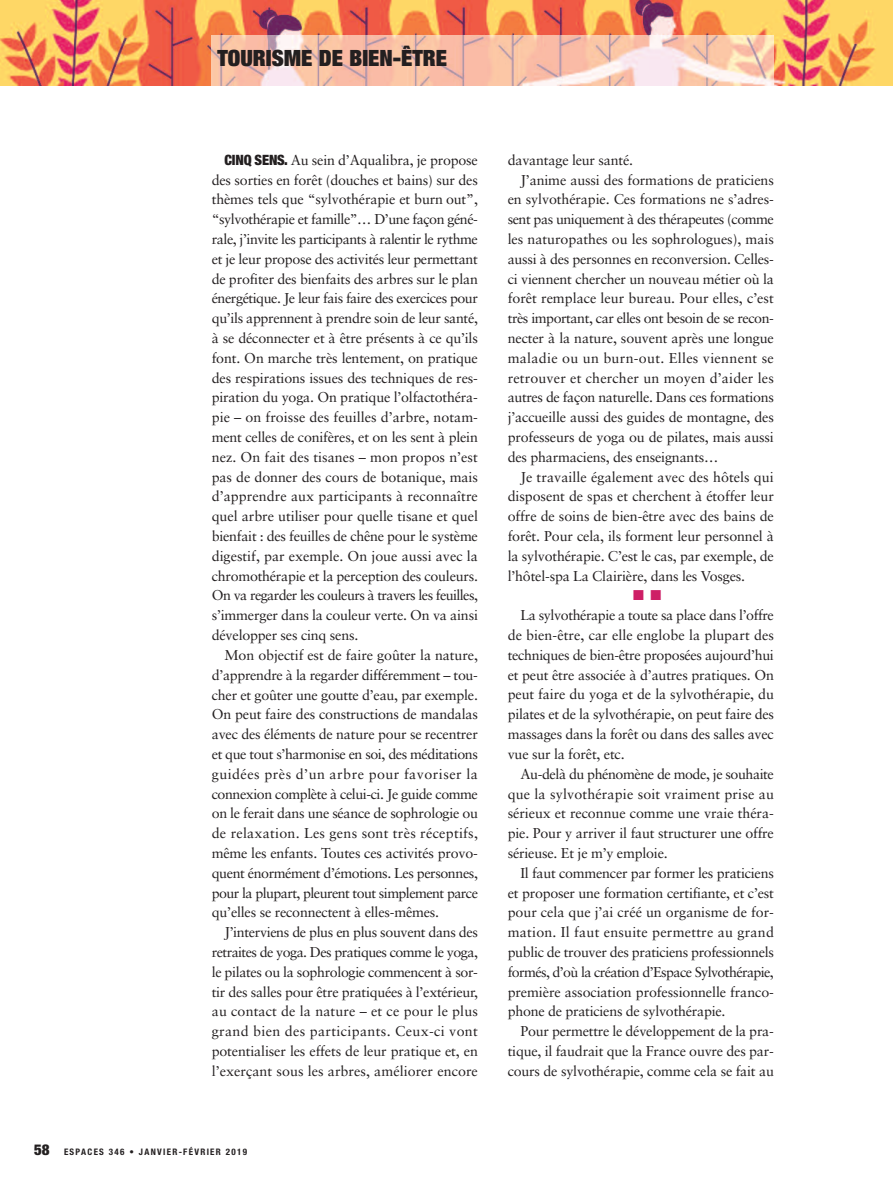
<style>
.page{position:relative;width:893px;height:1178px;background:#fff}
.page>*{position:absolute;margin:0;border:0;box-sizing:border-box;transform-origin:0 0}
.t1{font:900 expanded 22.5px "Helvetica Neue";color:#231f20}
.t2{font:14.25px/19.8px "Sabon";letter-spacing:-.015em;color:#231f20;text-align:justify}
.t3{font:14.25px "Sabon";letter-spacing:-.035em;color:#231f20}
.t4{font:14.25px "Sabon";letter-spacing:.01em;color:#231f20}
.t5{font:14.25px "Sabon";letter-spacing:.005em;color:#231f20}
.t6{font:14.25px "Sabon";letter-spacing:.02em;color:#231f20}
.t7{font:700 condensed 9px "Helvetica Neue";letter-spacing:.145em;color:#231f20}
.s1{font-family:"Helvetica Neue";font-weight:900;font-stretch:condensed}
.s2{font-weight:900;font-size:15px}
</style>
<div class="page">
<img style="left:0;top:0;width:893px;height:86px">
<img style="left:212px;top:36px;width:562px;height:50px">
<h1 class="t1" style="left:218px;top:50px;width:231px">TOURISME DE BIEN-ÊTRE</h1>
<p class="t2" style="left:212px;top:151px;width:268px;text-indent:13px"><span class="s1">CINQ SENS.</span> Au sein d’Aqualibra, je propose des sorties en forêt (douches et bains) sur des thèmes tels que “sylvothérapie et burn out”, “sylvothérapie et famille”… D’une façon géné&shy;rale, j’invite les participants à ralentir le rythme et je leur propose des activités leur permettant de profiter des bienfaits des arbres sur le plan énergétique. Je leur fais faire des exercices pour qu’ils apprennent à prendre soin de leur santé, à se déconnecter et à être présents à ce qu’ils font. On marche très lentement, on pratique des respirations issues des techniques de res&shy;piration du yoga. On pratique l’olfactothéra&shy;pie – on froisse des feuilles d’arbre, notam&shy;ment celles de conifères, et on les sent à plein nez. On fait des tisanes – mon propos n’est pas de donner des cours de botanique, mais d’apprendre aux participants à reconnaître quel arbre utiliser pour quelle tisane et quel bienfait : des feuilles de chêne pour le système digestif, par exemple. On joue aussi avec la chromothérapie et la perception des couleurs.<br>On va regarder les couleurs à travers les feuilles, s’immerger dans la couleur verte. On va ainsi développer ses cinq sens.</p>
<p class="t2" style="left:212px;top:646px;width:268px;text-indent:13px">Mon objectif est de faire goûter la nature, d’apprendre à la regarder différemment – tou&shy;cher et goûter une goutte d’eau, par exemple.<br>On peut faire des constructions de mandalas avec des éléments de nature pour se recentrer et que tout s’harmonise en soi, des méditations guidées près d’un arbre pour favoriser la connexion complète à celui-ci. Je guide comme on le ferait dans une séance de sophrologie ou de relaxation. Les gens sont très réceptifs, même les enfants. Toutes ces activités provo&shy;quent énormément d’émotions. Les personnes, pour la plupart, pleurent tout simplement parce qu’elles se reconnectent à elles-mêmes.</p>
<p class="t2" style="left:212px;top:923px;width:268px;text-indent:13px">J’interviens de plus en plus souvent dans des retraites de yoga. Des pratiques comme le yoga, le pilates ou la sophrologie commencent à sor&shy;tir des salles pour être pratiquées à l’extérieur, au contact de la nature – et ce pour le plus grand bien des participants. Ceux-ci vont potentialiser les effets de leur pratique et, en l’exerçant sous les arbres, améliorer encore</p>
<p class="t7" style="left:34px;top:1144px;width:215px"><span class="s2">58</span> ESPACES 346 • JANVIER-FÉVRIER 2019</p>
<p class="t2" style="left:508px;top:151px;width:127px">davantage leur santé.</p>
<p class="t2" style="left:520px;top:171px;width:255px">J’anime aussi des formations de praticiens</p>
<p class="t2" style="left:508px;top:191px;width:268px">en sylvothérapie. Ces formations ne s’adres-</p>
<p class="t3" style="left:508px;top:213px;width:268px">sent pas uniquement à des thérapeutes (comme</p>
<p class="t2" style="left:508px;top:230px;width:268px">les naturopathes ou les sophrologues), mais</p>
<p class="t2" style="left:508px;top:250px;width:268px">aussi à des personnes en reconversion. Celles-</p>
<p class="t2" style="left:508px;top:270px;width:268px">ci viennent chercher un nouveau métier où la</p>
<p class="t2" style="left:508px;top:290px;width:268px">forêt remplace leur bureau. Pour elles, c’est</p>
<p class="t2" style="left:508px;top:309px;width:268px">très important, car elles ont besoin de se recon-</p>
<p class="t2" style="left:508px;top:329px;width:268px">necter à la nature, souvent après une longue</p>
<p class="t6" style="left:508px;top:352px;width:268px">maladie ou un burn-out. Elles viennent se</p>
<p class="t4" style="left:508px;top:372px;width:268px">retrouver et chercher un moyen d’aider les</p>
<p class="t2" style="left:508px;top:389px;width:268px">autres de façon naturelle. Dans ces formations</p>
<p class="t2" style="left:508px;top:408px;width:268px">j’accueille aussi des guides de montagne, des</p>
<p class="t2" style="left:508px;top:428px;width:268px">professeurs de yoga ou de pilates, mais aussi</p>
<p class="t2" style="left:508px;top:448px;width:212px">des pharmaciens, des enseignants…</p>
<p class="t5" style="left:520px;top:471px;width:255px">Je travaille également avec des hôtels qui</p>
<p class="t2" style="left:508px;top:488px;width:268px">disposent de spas et cherchent à étoffer leur</p>
<p class="t2" style="left:508px;top:507px;width:268px">offre de soins de bien-être avec des bains de</p>
<p class="t2" style="left:508px;top:527px;width:268px">forêt. Pour cela, ils forment leur personnel à</p>
<p class="t2" style="left:508px;top:547px;width:268px">la sylvothérapie. C’est le cas, par exemple, de</p>
<p class="t2" style="left:508px;top:567px;width:239px">l’hôtel-spa La Clairière, dans les Vosges.</p>
<p class="t2" style="left:508px;top:606px;width:268px;text-indent:13px">La sylvothérapie a toute sa place dans l’offre de bien-être, car elle englobe la plupart des techniques de bien-être proposées aujourd’hui et peut être associée à d’autres pratiques. On peut faire du yoga et de la sylvothérapie, du pilates et de la sylvothérapie, on peut faire des massages dans la forêt ou dans des salles avec vue sur la forêt, etc.</p>
<p class="t2" style="left:508px;top:765px;width:268px;text-indent:13px">Au-delà du phénomène de mode, je souhaite que la sylvothérapie soit vraiment prise au sérieux et reconnue comme une vraie théra&shy;pie. Pour y arriver il faut structurer une offre sérieuse. Et je m’y emploie.</p>
<p class="t2" style="left:508px;top:864px;width:268px;text-indent:13px">Il faut commencer par former les praticiens et proposer une formation certifiante, et c’est pour cela que j’ai créé un organisme de for&shy;mation. Il faut ensuite permettre au grand public de trouver des praticiens professionnels formés, d’où la création d’Espace Sylvothérapie, première association professionnelle franco&shy;phone de praticiens de sylvothérapie.</p>
<p class="t2" style="left:508px;top:1022px;width:268px;text-indent:13px">Pour permettre le développement de la pra&shy;tique, il faudrait que la France ouvre des par&shy;cours de sylvothérapie, comme cela se fait au</p>
</div>
